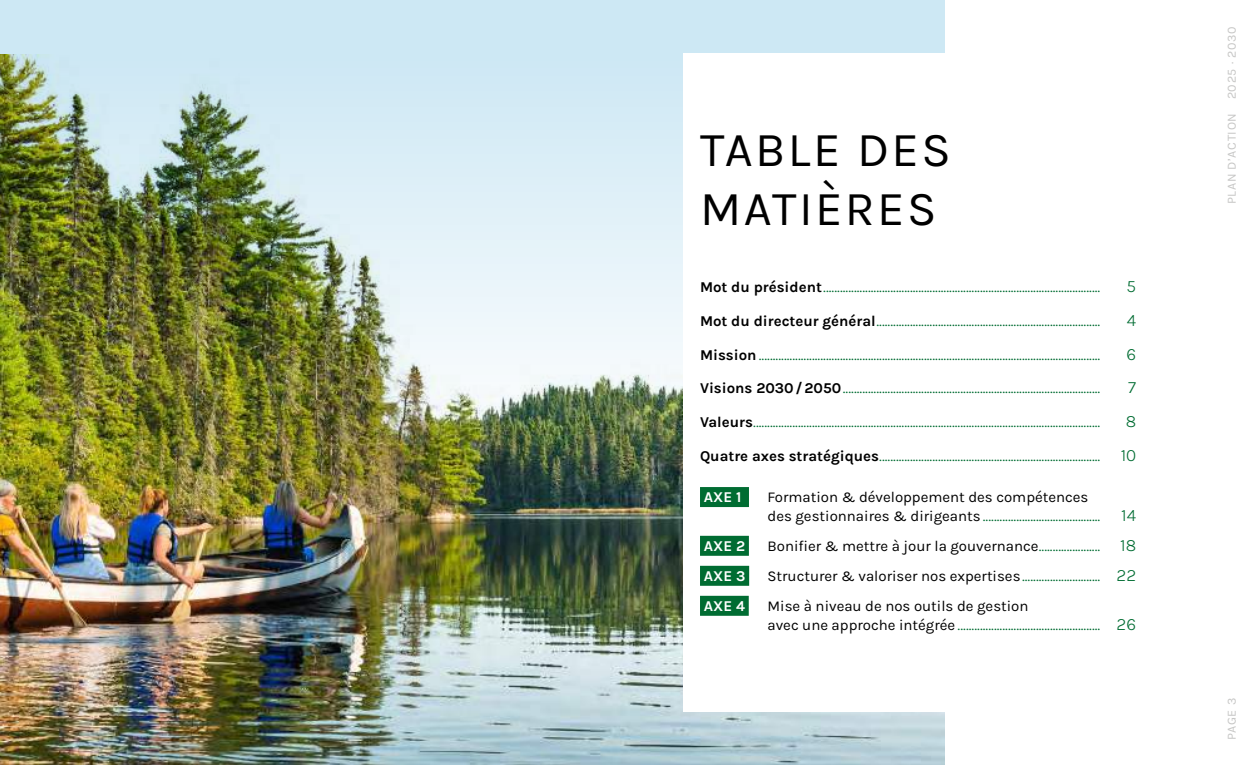
<style>
.page{position:relative;width:1260px;height:765px;background:#fff}
.page>*{position:absolute;margin:0;border:0;box-sizing:border-box;transform-origin:0 0}
.t1{font:48.75px/58.5px "Karla";letter-spacing:.05em;color:#000}
.t2{font:300 17.5px/33.8px "Karla";color:#006c32;text-align:right}
.t3{font:15px "Karla";color:#000}
.t4{font:700 15px "Karla";color:#fff}
.t5{font:12.5px "Karla";letter-spacing:.05em;color:#c6c6c5}
.s1{font-weight:700;font-size:15px;color:#000}
.s2{font-weight:400;font-size:15px;color:#000}
.s3{font-weight:300;font-size:17.5px;color:#006c32}
</style>
<div class="page">
<img style="left:0;top:554px;width:945px;height:211px">
<img style="left:0;top:0;width:945px;height:554px">
<div style="left:683px;top:53px;width:524px;height:659px;background:#fff"></div>
<div style="left:700px;top:487px;width:49px;height:20px;background:#006c32"></div>
<div style="left:700px;top:536px;width:49px;height:20px;background:#006c32"></div>
<div style="left:700px;top:566px;width:49px;height:20px;background:#006c32"></div>
<div style="left:700px;top:596px;width:49px;height:20px;background:#006c32"></div>
<h1 class="t1" style="left:700px;top:119px;width:252px">TABLE DES<br>MATIÈRES</h1>
<p class="t2" style="left:700px;top:269px;width:402px"><span class="s1">Mot du président</span>...................................................................................................</p>
<p class="t2" style="left:1127px;top:269px;width:11px">5</p>
<p class="t2" style="left:700px;top:303px;width:402px"><span class="s1">Mot du directeur général</span>................................................................................</p>
<p class="t2" style="left:1127px;top:303px;width:11px">4</p>
<p class="t2" style="left:700px;top:336px;width:402px"><span class="s1">Mission</span>..........................................................................................................................</p>
<p class="t2" style="left:1127px;top:336px;width:11px">6</p>
<p class="t2" style="left:700px;top:370px;width:402px"><span class="s1">Visions 2030/2050</span>............................................................................................</p>
<p class="t2" style="left:1128px;top:370px;width:9px">7</p>
<p class="t2" style="left:700px;top:404px;width:402px"><span class="s1">Valeurs</span>............................................................................................................................</p>
<p class="t2" style="left:700px;top:404px;width:438px">8<br><span class="s1">Quatre axes stratégiques</span>............................................................................... 10</p>
<p class="t4" style="left:704px;top:487px;width:39px">AXE 1</p>
<p class="t3" style="left:768px;top:487px;width:322px">Formation &amp; développement des compétences</p>
<p class="t2" style="left:768px;top:498px;width:370px"><span class="s2">des gestionnaires &amp; dirigeants</span> .......................................... 14</p>
<p class="t4" style="left:704px;top:536px;width:43px">AXE 2</p>
<p class="t3" style="left:768px;top:536px;width:370px">Bonifier &amp; mettre à jour la gouvernance<span class="s3">...................... 18</span></p>
<p class="t4" style="left:704px;top:566px;width:43px">AXE 3</p>
<p class="t3" style="left:768px;top:566px;width:370px">Structurer &amp; valoriser nos expertises<span class="s3">............................ 22</span></p>
<p class="t4" style="left:704px;top:596px;width:43px">AXE 4</p>
<p class="t3" style="left:768px;top:596px;width:263px">Mise à niveau de nos outils de gestion</p>
<p class="t2" style="left:768px;top:606px;width:370px"><span class="s2">avec une approche intégrée</span> ................................................... 26</p>
<p class="t5" style="left:1224px;top:204px;width:179px;rotate:-90deg">PLAN D’ACTION 2025 · 2030</p>
<p class="t5" style="left:1224px;top:740px;width:44px;rotate:-90deg">PAGE 3</p>
</div>
